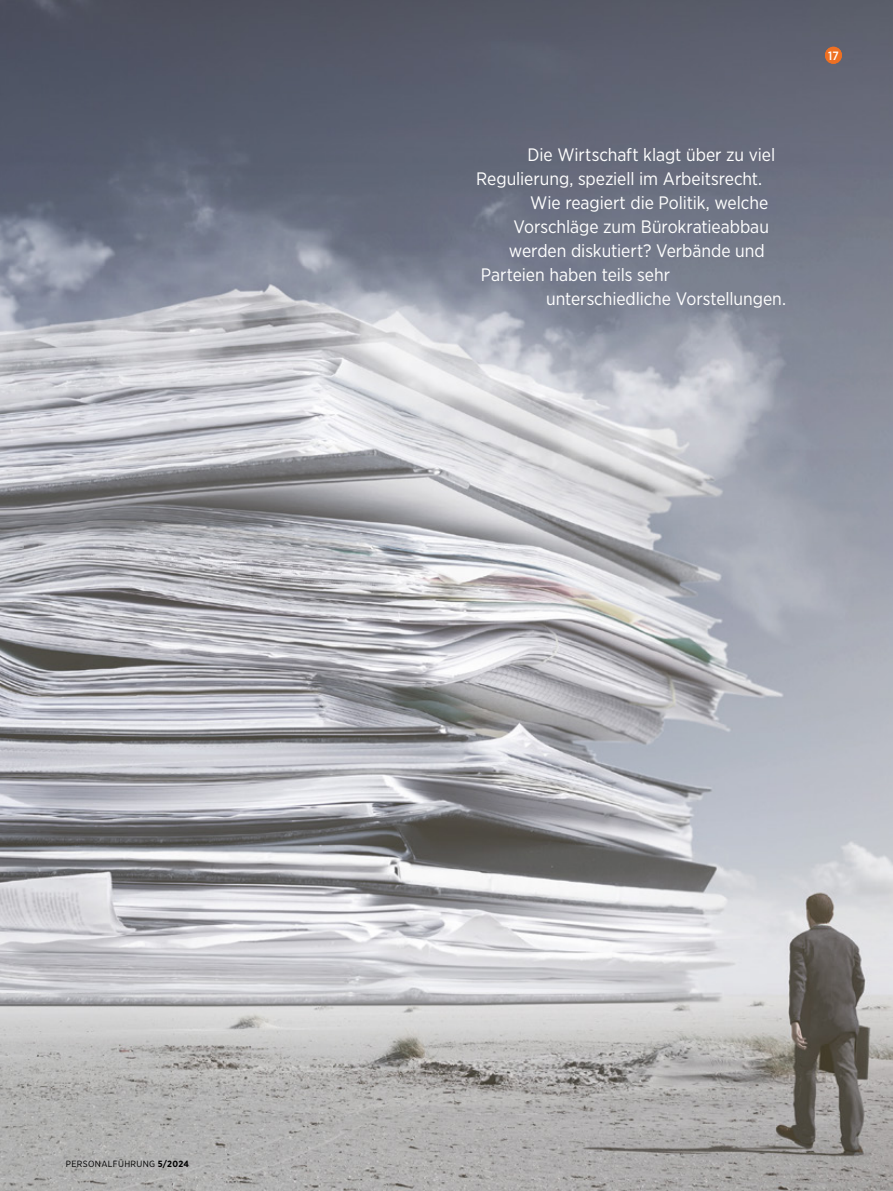
<style>
.page{position:relative;width:893px;height:1191px;background:#fff}
.page>*{position:absolute;margin:0;border:0;box-sizing:border-box;transform-origin:0 0}
.t1{font:18px "Gotham Narrow";letter-spacing:-.005em;color:#fff}
.t2{font:500 12px "Gotham Narrow";color:#fff}
.t3{font:9px "Gotham Narrow";letter-spacing:.04em;color:#000}
.s1{font-weight:700}
</style>
<div class="page">
<img style="left:0;top:0;width:893px;height:1191px">
<div style="left:825px;top:47px;width:17px;height:17px;background:#ee7023;border-radius:50%"></div>
<p class="t1" style="left:528px;top:144px;width:249px">Die Wirtschaft klagt über zu viel</p>
<p class="t1" style="left:476px;top:168px;width:287px">Regulierung, speziell im Arbeitsrecht.</p>
<p class="t1" style="left:530px;top:192px;width:239px">Wie reagiert die Politik, welche</p>
<p class="t1" style="left:514px;top:216px;width:257px">Vorschläge zum Bürokratieabbau</p>
<p class="t1" style="left:509px;top:240px;width:257px">werden diskutiert? Verbände und</p>
<p class="t1" style="left:481px;top:264px;width:191px">Parteien haben teils sehr</p>
<p class="t1" style="left:546px;top:288px;width:241px">unterschiedliche Vorstellungen.</p>
<p class="t2" style="left:828px;top:48px;width:12px">17</p>
<p class="t3" style="left:66px;top:1157px;width:124px">PERSONALFÜHRUNG <span class="s1">5/2024</span></p>
</div>
